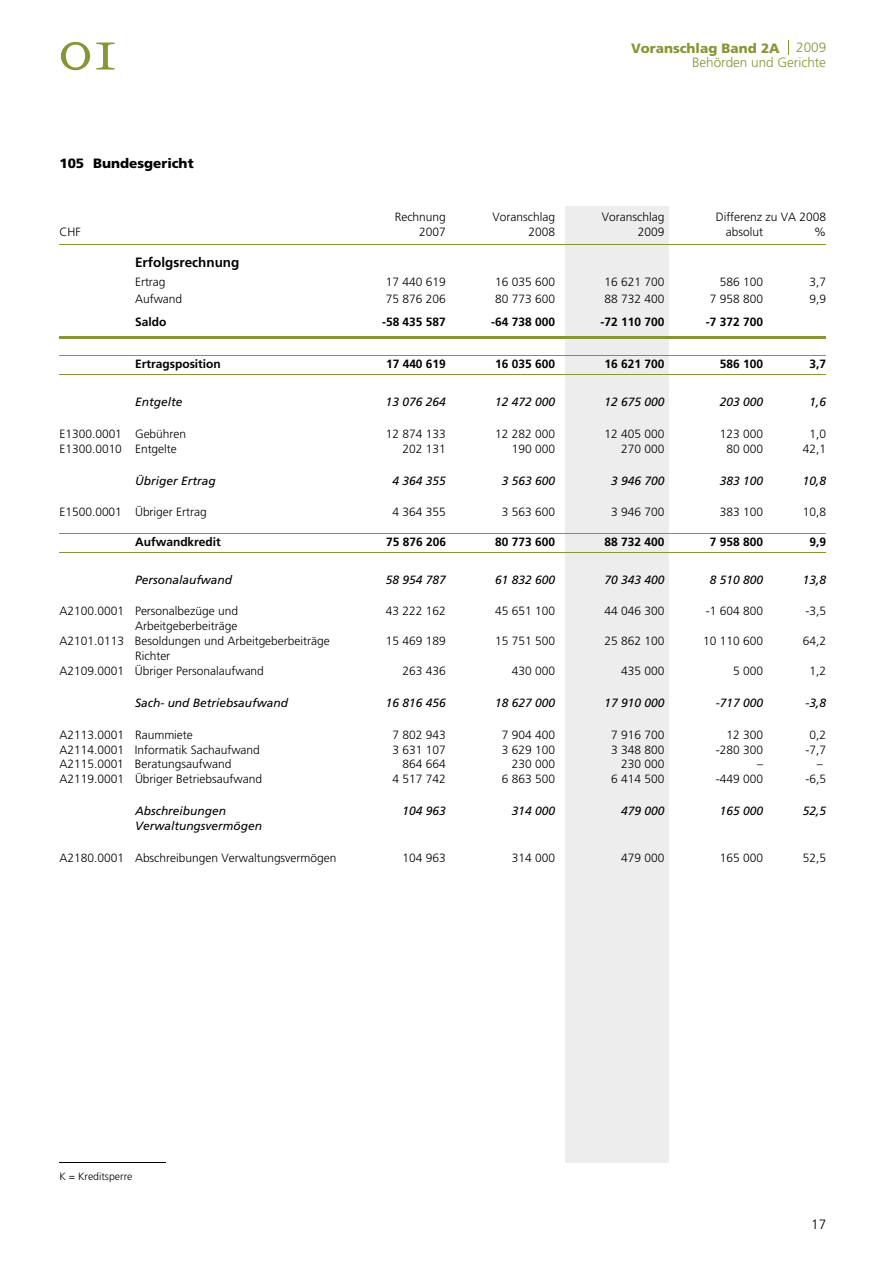
<style>
.page{position:relative;width:893px;height:1263px;background:#fff}
.page>*{position:absolute;margin:0;border:0;box-sizing:border-box;transform-origin:0 0}
.t1{font:54px "ITC Stone Serif OS Medium";color:#859635}
.t2{font:900 13.5px "Frutiger";color:#859635}
.t3{font:300 13.5px "Frutiger";color:#859635}
.t4{font:900 13.5px "Frutiger";color:#000}
.t5{font:700 13.5px "Frutiger";color:#000}
.t6{font:300 13.5px "Frutiger";color:#000}
.t7{font:300 12px/14.7px "Frutiger";color:#000;text-align:right}
.t8{font:italic 12px/15px "Frutiger";color:#000}
.t9{font:700 12px "Frutiger";color:#000}
.t10{font:300 10.5px "Frutiger";color:#000}
.s1{font-weight:300}
</style>
<div class="page">
<div style="left:566px;top:206px;width:102px;height:956px;background:#ededee"></div>
<svg style="left:788px;top:40px;width:1px;height:15px"></svg>
<hr style="left:59px;top:244px;width:767px;height:1px;background:#859635">
<hr style="left:59px;top:336px;width:767px;height:2px;background:#859635">
<hr style="left:59px;top:533px;width:767px;height:1px;background:#859635">
<hr style="left:59px;top:355px;width:767px;height:1px;background:#859635">
<hr style="left:59px;top:552px;width:767px;height:1px;background:#859635">
<hr style="left:59px;top:374px;width:767px;height:1px;background:#859635">
<hr style="left:59px;top:1162px;width:107px;height:1px;background:#000">
<h1 class="t1" style="left:58px;top:31px;width:61px">0 1</h1>
<p class="t4" style="left:59px;top:158px;width:136px">105 Bundesgericht</p>
<p class="t7" style="left:59px;top:225px;width:23px">CHF</p>
<p class="t2" style="left:631px;top:43px;width:196px">Voranschlag Band 2A <span class="s1">2009</span></p>
<p class="t3" style="left:692px;top:57px;width:135px">Behörden und Gerichte</p>
<p class="t7" style="left:395px;top:211px;width:53px">Rechnung<br>2007</p>
<p class="t7" style="left:493px;top:211px;width:64px">Voranschlag<br>2008</p>
<p class="t7" style="left:602px;top:211px;width:64px">Voranschlag</p>
<p class="t7" style="left:638px;top:225px;width:28px">2009</p>
<p class="t7" style="left:726px;top:211px;width:102px;text-align:left;text-indent:-10px">Differenz zu VA 2008 absolut</p>
<p class="t7" style="left:814px;top:225px;width:13px">%</p>
<p class="t5" style="left:135px;top:257px;width:106px">Erfolgsrechnung</p>
<p class="t7" style="left:135px;top:276px;width:32px">Ertrag</p>
<p class="t7" style="left:386px;top:275px;width:61px">17 440 619</p>
<p class="t7" style="left:495px;top:275px;width:61px">16 035 600</p>
<p class="t7" style="left:604px;top:276px;width:61px">16 621 700</p>
<p class="t7" style="left:720px;top:276px;width:45px">586 100</p>
<p class="t7" style="left:809px;top:276px;width:18px">3,7</p>
<p class="t7" style="left:135px;top:292px;width:49px">Aufwand</p>
<p class="t7" style="left:386px;top:292px;width:61px">75 876 206</p>
<p class="t7" style="left:710px;top:292px;width:55px">7 958 800</p>
<p class="t7" style="left:495px;top:292px;width:61px">80 773 600</p>
<p class="t7" style="left:604px;top:292px;width:61px">88 732 400</p>
<p class="t7" style="left:809px;top:292px;width:18px">9,9</p>
<p class="t9" style="left:135px;top:317px;width:33px">Saldo</p>
<p class="t9" style="left:382px;top:317px;width:65px">-58 435 587</p>
<p class="t9" style="left:491px;top:317px;width:65px">-64 738 000</p>
<p class="t9" style="left:706px;top:317px;width:59px">-7 372 700</p>
<p class="t9" style="left:600px;top:317px;width:65px">-72 110 700</p>
<p class="t9" style="left:135px;top:359px;width:87px">Ertragsposition</p>
<p class="t9" style="left:386px;top:359px;width:61px">17 440 619</p>
<p class="t9" style="left:495px;top:359px;width:61px">16 035 600</p>
<p class="t9" style="left:604px;top:359px;width:61px">16 621 700</p>
<p class="t9" style="left:720px;top:359px;width:45px">586 100</p>
<p class="t9" style="left:809px;top:359px;width:18px">3,7</p>
<p class="t8" style="left:135px;top:395px;width:49px">Entgelte</p>
<p class="t8" style="left:386px;top:395px;width:61px">13 076 264</p>
<p class="t8" style="left:720px;top:395px;width:45px">203 000</p>
<p class="t8" style="left:809px;top:395px;width:18px">1,6</p>
<p class="t8" style="left:495px;top:395px;width:61px">12 472 000</p>
<p class="t8" style="left:604px;top:395px;width:61px">12 675 000</p>
<p class="t7" style="left:59px;top:427px;width:128px">E1300.0001 Gebühren</p>
<p class="t7" style="left:386px;top:427px;width:61px">12 874 133</p>
<p class="t7" style="left:720px;top:427px;width:45px">123 000</p>
<p class="t7" style="left:809px;top:427px;width:18px">1,0</p>
<p class="t7" style="left:495px;top:427px;width:61px">12 282 000</p>
<p class="t7" style="left:604px;top:427px;width:61px">12 405 000</p>
<p class="t7" style="left:59px;top:442px;width:119px">E1300.0010 Entgelte</p>
<p class="t7" style="left:403px;top:442px;width:45px">202 131</p>
<p class="t7" style="left:726px;top:442px;width:38px">80 000</p>
<p class="t7" style="left:803px;top:442px;width:25px">42,1</p>
<p class="t7" style="left:512px;top:442px;width:45px">190 000</p>
<p class="t7" style="left:621px;top:442px;width:45px">270 000</p>
<p class="t8" style="left:135px;top:474px;width:82px">Übriger Ertrag</p>
<p class="t8" style="left:393px;top:474px;width:55px">4 364 355</p>
<p class="t8" style="left:720px;top:474px;width:45px">383 100</p>
<p class="t8" style="left:803px;top:474px;width:25px">10,8</p>
<p class="t8" style="left:502px;top:474px;width:55px">3 563 600</p>
<p class="t8" style="left:611px;top:474px;width:55px">3 946 700</p>
<p class="t7" style="left:59px;top:506px;width:149px">E1500.0001 Übriger Ertrag</p>
<p class="t7" style="left:393px;top:506px;width:55px">4 364 355</p>
<p class="t7" style="left:720px;top:506px;width:45px">383 100</p>
<p class="t7" style="left:803px;top:506px;width:25px">10,8</p>
<p class="t7" style="left:502px;top:506px;width:55px">3 563 600</p>
<p class="t7" style="left:611px;top:506px;width:55px">3 946 700</p>
<p class="t9" style="left:135px;top:537px;width:87px">Aufwandkredit</p>
<p class="t9" style="left:386px;top:537px;width:61px">75 876 206</p>
<p class="t9" style="left:495px;top:537px;width:61px">80 773 600</p>
<p class="t9" style="left:604px;top:537px;width:61px">88 732 400</p>
<p class="t9" style="left:710px;top:537px;width:55px">7 958 800</p>
<p class="t9" style="left:809px;top:537px;width:18px">9,9</p>
<p class="t8" style="left:135px;top:573px;width:99px">Personalaufwand</p>
<p class="t8" style="left:604px;top:573px;width:61px">70 343 400</p>
<p class="t8" style="left:386px;top:573px;width:61px">58 954 787</p>
<p class="t8" style="left:710px;top:573px;width:55px">8 510 800</p>
<p class="t8" style="left:803px;top:573px;width:25px">13,8</p>
<p class="t8" style="left:495px;top:573px;width:61px">61 832 600</p>
<p class="t7" style="left:59px;top:605px;width:180px">A2100.0001 Personalbezüge und<br>Arbeitgeberbeiträge</p>
<p class="t7" style="left:386px;top:605px;width:61px">43 222 162</p>
<p class="t7" style="left:706px;top:605px;width:59px">-1 604 800</p>
<p class="t7" style="left:805px;top:605px;width:22px">-3,5</p>
<p class="t7" style="left:495px;top:605px;width:61px">45 651 100</p>
<p class="t7" style="left:604px;top:605px;width:61px">44 046 300</p>
<p class="t7" style="left:135px;top:634px;width:196px;text-align:left;text-indent:-76px">A2101.0113 Besoldungen und Arbeitgeberbeiträge<br>Richter</p>
<p class="t7" style="left:386px;top:635px;width:61px">15 469 189</p>
<p class="t7" style="left:703px;top:635px;width:61px">10 110 600</p>
<p class="t7" style="left:803px;top:635px;width:25px">64,2</p>
<p class="t7" style="left:495px;top:635px;width:61px">15 751 500</p>
<p class="t7" style="left:604px;top:635px;width:61px">25 862 100</p>
<p class="t7" style="left:59px;top:664px;width:206px">A2109.0001 Übriger Personalaufwand</p>
<p class="t7" style="left:621px;top:664px;width:45px">435 000</p>
<p class="t7" style="left:403px;top:664px;width:45px">263 436</p>
<p class="t7" style="left:733px;top:664px;width:31px">5 000</p>
<p class="t7" style="left:809px;top:664px;width:18px">1,2</p>
<p class="t7" style="left:512px;top:664px;width:45px">430 000</p>
<p class="t8" style="left:135px;top:696px;width:154px">Sach- und Betriebsaufwand</p>
<p class="t8" style="left:604px;top:696px;width:61px">17 910 000</p>
<p class="t8" style="left:386px;top:696px;width:61px">16 816 456</p>
<p class="t8" style="left:716px;top:696px;width:49px">-717 000</p>
<p class="t8" style="left:805px;top:696px;width:22px">-3,8</p>
<p class="t8" style="left:495px;top:696px;width:61px">18 627 000</p>
<p class="t7" style="left:59px;top:728px;width:135px">A2113.0001 Raummiete</p>
<p class="t7" style="left:393px;top:728px;width:55px">7 802 943</p>
<p class="t7" style="left:726px;top:728px;width:38px">12 300</p>
<p class="t7" style="left:809px;top:728px;width:18px">0,2</p>
<p class="t7" style="left:502px;top:728px;width:55px">7 904 400</p>
<p class="t7" style="left:611px;top:728px;width:55px">7 916 700</p>
<p class="t7" style="left:59px;top:743px;width:202px">A2114.0001 Informatik Sachaufwand</p>
<p class="t7" style="left:611px;top:743px;width:55px">3 348 800</p>
<p class="t7" style="left:393px;top:743px;width:55px">3 631 107</p>
<p class="t7" style="left:716px;top:743px;width:49px">-280 300</p>
<p class="t7" style="left:805px;top:743px;width:22px">-7,7</p>
<p class="t7" style="left:502px;top:743px;width:55px">3 629 100</p>
<p class="t7" style="left:59px;top:758px;width:173px">A2115.0001 Beratungsaufwand</p>
<p class="t7" style="left:403px;top:758px;width:45px">864 664</p>
<p class="t7" style="left:757px;top:758px;width:7px">–</p>
<p class="t7" style="left:817px;top:758px;width:7px">–</p>
<p class="t7" style="left:512px;top:758px;width:45px">230 000</p>
<p class="t7" style="left:621px;top:758px;width:45px">230 000</p>
<p class="t7" style="left:59px;top:773px;width:204px">A2119.0001 Übriger Betriebsaufwand</p>
<p class="t7" style="left:611px;top:773px;width:55px">6 414 500</p>
<p class="t7" style="left:393px;top:773px;width:55px">4 517 742</p>
<p class="t7" style="left:716px;top:773px;width:49px">-449 000</p>
<p class="t7" style="left:805px;top:773px;width:22px">-6,5</p>
<p class="t7" style="left:502px;top:773px;width:55px">6 863 500</p>
<p class="t8" style="left:135px;top:805px;width:128px">Abschreibungen<br>Verwaltungsvermögen</p>
<p class="t8" style="left:403px;top:805px;width:45px">104 963</p>
<p class="t8" style="left:720px;top:805px;width:45px">165 000</p>
<p class="t8" style="left:803px;top:805px;width:25px">52,5</p>
<p class="t8" style="left:512px;top:805px;width:45px">314 000</p>
<p class="t8" style="left:621px;top:805px;width:45px">479 000</p>
<p class="t7" style="left:59px;top:851px;width:278px">A2180.0001 Abschreibungen Verwaltungsvermögen</p>
<p class="t7" style="left:621px;top:851px;width:45px">479 000</p>
<p class="t7" style="left:403px;top:851px;width:45px">104 963</p>
<p class="t7" style="left:720px;top:851px;width:45px">165 000</p>
<p class="t7" style="left:803px;top:851px;width:25px">52,5</p>
<p class="t7" style="left:512px;top:851px;width:45px">314 000</p>
<p class="t10" style="left:59px;top:1172px;width:74px">K = Kreditsperre</p>
<p class="t6" style="left:811px;top:1219px;width:16px">17</p>
</div>
